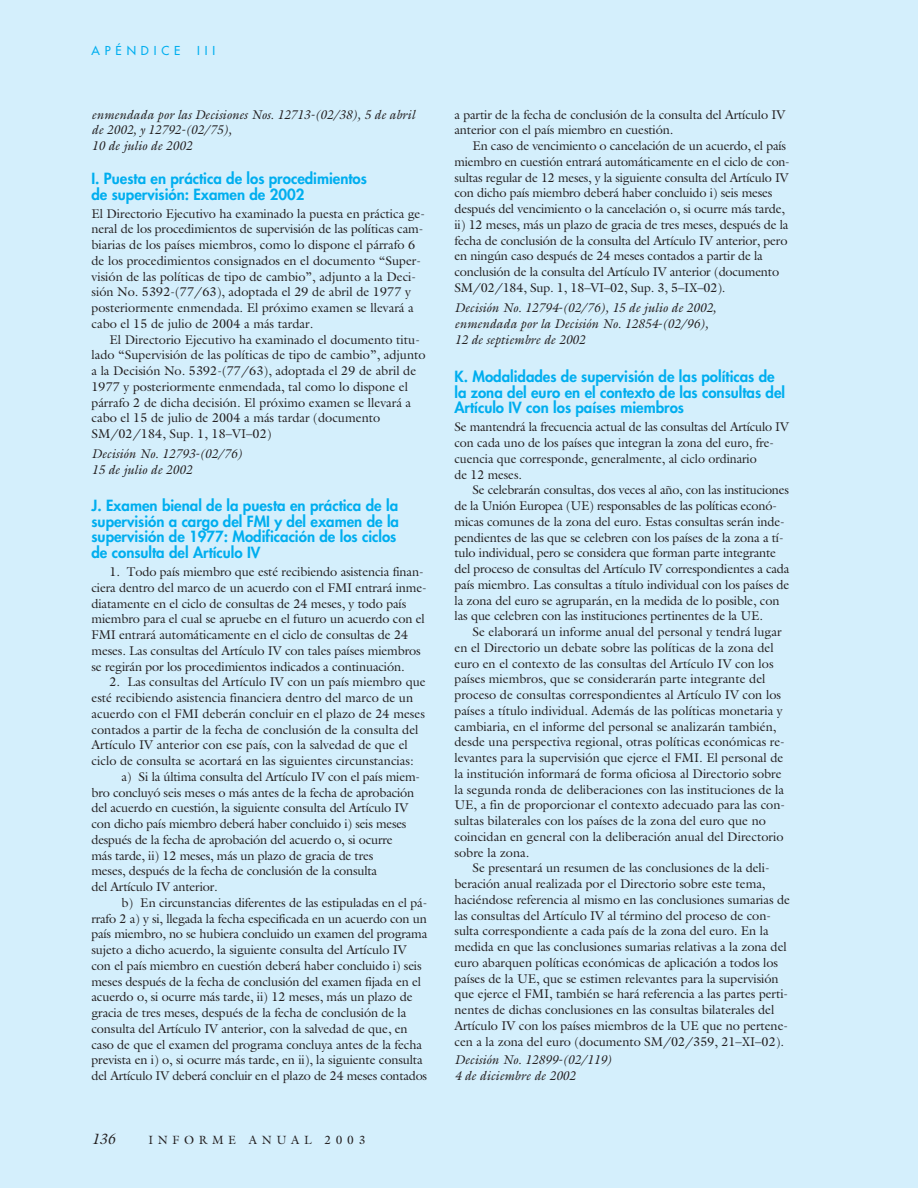
<style>
.page{position:relative;width:918px;height:1188px;background:#d4effc}
.page>*{position:absolute;margin:0;border:0;box-sizing:border-box;transform-origin:0 0}
.t1{font:800 15px/15.8px "Futura";color:#00aeef}
.t2{font:italic 15px "Galliard";color:#231f20}
.t3{font:12.75px/15.8px "Galliard";letter-spacing:-.01em;color:#231f20}
.t4{font:italic 12.75px/15.8px "Galliard";color:#231f20}
.t5{font:12px "Galliard";letter-spacing:.39em;color:#231f20}
.t6{font:12px "Futura";letter-spacing:.405em;color:#00aeef}
</style>
<div class="page">
<p class="t6" style="left:92px;top:45px;width:90px">APÉNDICE</p>
<p class="t6" style="left:197px;top:45px;width:20px">III</p>
<p class="t4" style="left:92px;top:108px;width:325px">enmendada por las Decisiones Nos. 12713-(02/38), 5 de abril de 2002, y 12792-(02/75),<br>10 de julio de 2002</p>
<p class="t1" style="left:92px;top:172px;width:277px">I. Puesta en práctica de los procedimientos de supervisión: Examen de 2002</p>
<p class="t3" style="left:92px;top:207px;width:335px">El Directorio Ejecutivo ha examinado la puesta en práctica ge&shy;neral de los procedimientos de supervisión de las políticas cam&shy;biarias de los países miembros, como lo dispone el párrafo 6 de los procedimientos consignados en el documento “Super&shy;visión de las políticas de tipo de cambio”, adjunto a la Deci&shy;sión No. 5392-(77/63), adoptada el 29 de abril de 1977 y posteriormente enmendada. El próximo examen se llevará a cabo el 15 de julio de 2004 a más tardar.</p>
<p class="t3" style="left:92px;top:333px;width:336px;text-indent:18px">El Directorio Ejecutivo ha examinado el documento titu&shy;lado “Supervisión de las políticas de tipo de cambio”, adjunto a la Decisión No. 5392-(77/63), adoptada el 29 de abril de 1977 y posteriormente enmendada, tal como lo dispone el párrafo 2 de dicha decisión. El próximo examen se llevará a cabo el 15 de julio de 2004 a más tardar (documento SM/02/184, Sup. 1, 18–VI–02)</p>
<p class="t4" style="left:92px;top:448px;width:152px">Decisión No. 12793-(02/76)<br>15 de julio de 2002</p>
<p class="t1" style="left:92px;top:499px;width:309px">J. Examen bienal de la puesta en práctica de la supervisión a cargo del FMI y del examen de la supervisión de 1977: Modificación de los ciclos de consulta del Artículo IV</p>
<p class="t3" style="left:91px;top:565px;width:337px;text-indent:18px">1. Todo país miembro que esté recibiendo asistencia finan&shy;ciera dentro del marco de un acuerdo con el FMI entrará inme&shy;diatamente en el ciclo de consultas de 24 meses, y todo país miembro para el cual se apruebe en el futuro un acuerdo con el FMI entrará automáticamente en el ciclo de consultas de 24 meses. Las consultas del Artículo IV con tales países miembros se regirán por los procedimientos indicados a continuación.</p>
<p class="t3" style="left:110px;top:676px;width:318px">2. Las consultas del Artículo IV con un país miembro que</p>
<p class="t3" style="left:91px;top:691px;width:323px">esté recibiendo asistencia financiera dentro del marco de un</p>
<p class="t3" style="left:91px;top:707px;width:335px">acuerdo con el FMI deberán concluir en el plazo de 24 meses</p>
<p class="t3" style="left:91px;top:723px;width:329px">contados a partir de la fecha de conclusión de la consulta del</p>
<p class="t3" style="left:91px;top:739px;width:318px">Artículo IV anterior con ese país, con la salvedad de que el</p>
<p class="t3" style="left:91px;top:754px;width:324px">ciclo de consulta se acortará en las siguientes circunstancias:</p>
<p class="t3" style="left:121px;top:770px;width:300px">a) Si la última consulta del Artículo IV con el país miem-</p>
<p class="t3" style="left:91px;top:786px;width:324px">bro concluyó seis meses o más antes de la fecha de aprobación</p>
<p class="t3" style="left:91px;top:802px;width:318px">del acuerdo en cuestión, la siguiente consulta del Artículo IV</p>
<p class="t3" style="left:91px;top:817px;width:316px">con dicho país miembro deberá haber concluido i) seis meses</p>
<p class="t3" style="left:92px;top:833px;width:303px">después de la fecha de aprobación del acuerdo o, si ocurre</p>
<p class="t3" style="left:92px;top:849px;width:283px">más tarde, ii) 12 meses, más un plazo de gracia de tres</p>
<p class="t3" style="left:92px;top:865px;width:287px">meses, después de la fecha de conclusión de la consulta</p>
<p class="t3" style="left:92px;top:880px;width:128px">del Artículo IV anterior.</p>
<p class="t3" style="left:121px;top:896px;width:307px">b) En circunstancias diferentes de las estipuladas en el pá-</p>
<p class="t3" style="left:92px;top:912px;width:337px">rrafo 2 a) y si, llegada la fecha especificada en un acuerdo con un</p>
<p class="t3" style="left:92px;top:928px;width:337px">país miembro, no se hubiera concluido un examen del programa</p>
<p class="t3" style="left:92px;top:943px;width:317px">sujeto a dicho acuerdo, la siguiente consulta del Artículo IV</p>
<p class="t3" style="left:92px;top:959px;width:332px">con el país miembro en cuestión deberá haber concluido i) seis</p>
<p class="t3" style="left:92px;top:975px;width:331px">meses después de la fecha de conclusión del examen fijada en el</p>
<p class="t3" style="left:92px;top:991px;width:323px">acuerdo o, si ocurre más tarde, ii) 12 meses, más un plazo de</p>
<p class="t3" style="left:92px;top:1006px;width:316px">gracia de tres meses, después de la fecha de conclusión de la</p>
<p class="t3" style="left:92px;top:1022px;width:318px">consulta del Artículo IV anterior, con la salvedad de que, en</p>
<p class="t3" style="left:92px;top:1038px;width:332px">caso de que el examen del programa concluya antes de la fecha</p>
<p class="t3" style="left:92px;top:1054px;width:333px">prevista en i) o, si ocurre más tarde, en ii), la siguiente consulta</p>
<p class="t3" style="left:92px;top:1069px;width:337px">del Artículo IV deberá concluir en el plazo de 24 meses contados</p>
<p class="t2" style="left:92px;top:1133px;width:25px">136</p>
<p class="t5" style="left:148px;top:1135px;width:218px">INFORME ANUAL 2003</p>
<p class="t3" style="left:454px;top:108px;width:332px">a partir de la fecha de conclusión de la consulta del Artículo IV anterior con el país miembro en cuestión.</p>
<p class="t3" style="left:454px;top:139px;width:337px;text-indent:18px">En caso de vencimiento o cancelación de un acuerdo, el país miembro en cuestión entrará automáticamente en el ciclo de con&shy;sultas regular de 12 meses, y la siguiente consulta del Artículo IV con dicho país miembro deberá haber concluido i) seis meses después del vencimiento o la cancelación o, si ocurre más tarde, ii) 12 meses, más un plazo de gracia de tres meses, después de la fecha de conclusión de la consulta del Artículo IV anterior, pero en ningún caso después de 24 meses contados a partir de la conclusión de la consulta del Artículo IV anterior (documento SM/02/184, Sup. 1, 18–VI–02, Sup. 3, 5–IX–02).</p>
<p class="t4" style="left:454px;top:301px;width:263px">Decisión No. 12794-(02/76), 15 de julio de 2002, enmendada por la Decisión No. 12854-(02/96),<br>12 de septiembre de 2002</p>
<p class="t1" style="left:454px;top:370px;width:332px">K. Modalidades de supervisión de las políticas de la zona del euro en el contexto de las consultas del<br>Artículo IV con los países miembros</p>
<p class="t3" style="left:454px;top:421px;width:336px">Se mantendrá la frecuencia actual de las consultas del Artículo IV con cada uno de los países que integran la zona del euro, fre&shy;cuencia que corresponde, generalmente, al ciclo ordinario<br>de 12 meses.</p>
<p class="t3" style="left:454px;top:484px;width:337px;text-indent:18px">Se celebrarán consultas, dos veces al año, con las instituciones de la Unión Europea (UE) responsables de las políticas econó&shy;micas comunes de la zona del euro. Estas consultas serán inde&shy;pendientes de las que se celebren con los países de la zona a tí&shy;tulo individual, pero se considera que forman parte integrante del proceso de consultas del Artículo IV correspondientes a cada país miembro. Las consultas a título individual con los países de la zona del euro se agruparán, en la medida de lo posible, con las que celebren con las instituciones pertinentes de la UE.</p>
<p class="t3" style="left:454px;top:625px;width:332px;text-indent:18px">Se elaborará un informe anual del personal y tendrá lugar en el Directorio un debate sobre las políticas de la zona del euro en el contexto de las consultas del Artículo IV con los países miembros, que se considerarán parte integrante del proceso de consultas correspondientes al Artículo IV con los países a título individual. Además de las políticas monetaria y cambiaria, en el informe del personal se analizarán también, desde una perspectiva regional, otras políticas económicas re&shy;levantes para la supervisión que ejerce el FMI. El personal de la institución informará de forma oficiosa al Directorio sobre la segunda ronda de deliberaciones con las instituciones de la UE, a fin de proporcionar el contexto adecuado para las con&shy;sultas bilaterales con los países de la zona del euro que no coincidan en general con la deliberación anual del Directorio sobre la zona.</p>
<p class="t3" style="left:454px;top:862px;width:337px;text-indent:18px">Se presentará un resumen de las conclusiones de la deli&shy;beración anual realizada por el Directorio sobre este tema, haciéndose referencia al mismo en las conclusiones sumarias de las consultas del Artículo IV al término del proceso de con&shy;sulta correspondiente a cada país de la zona del euro. En la medida en que las conclusiones sumarias relativas a la zona del euro abarquen políticas económicas de aplicación a todos los países de la UE, que se estimen relevantes para la supervisión que ejerce el FMI, también se hará referencia a las partes perti&shy;nentes de dichas conclusiones en las consultas bilaterales del Artículo IV con los países miembros de la UE que no pertene&shy;cen a la zona del euro (documento SM/02/359, 21–XI–02).</p>
<p class="t4" style="left:454px;top:1054px;width:159px">Decisión No. 12899-(02/119)<br>4 de diciembre de 2002</p>
</div>
